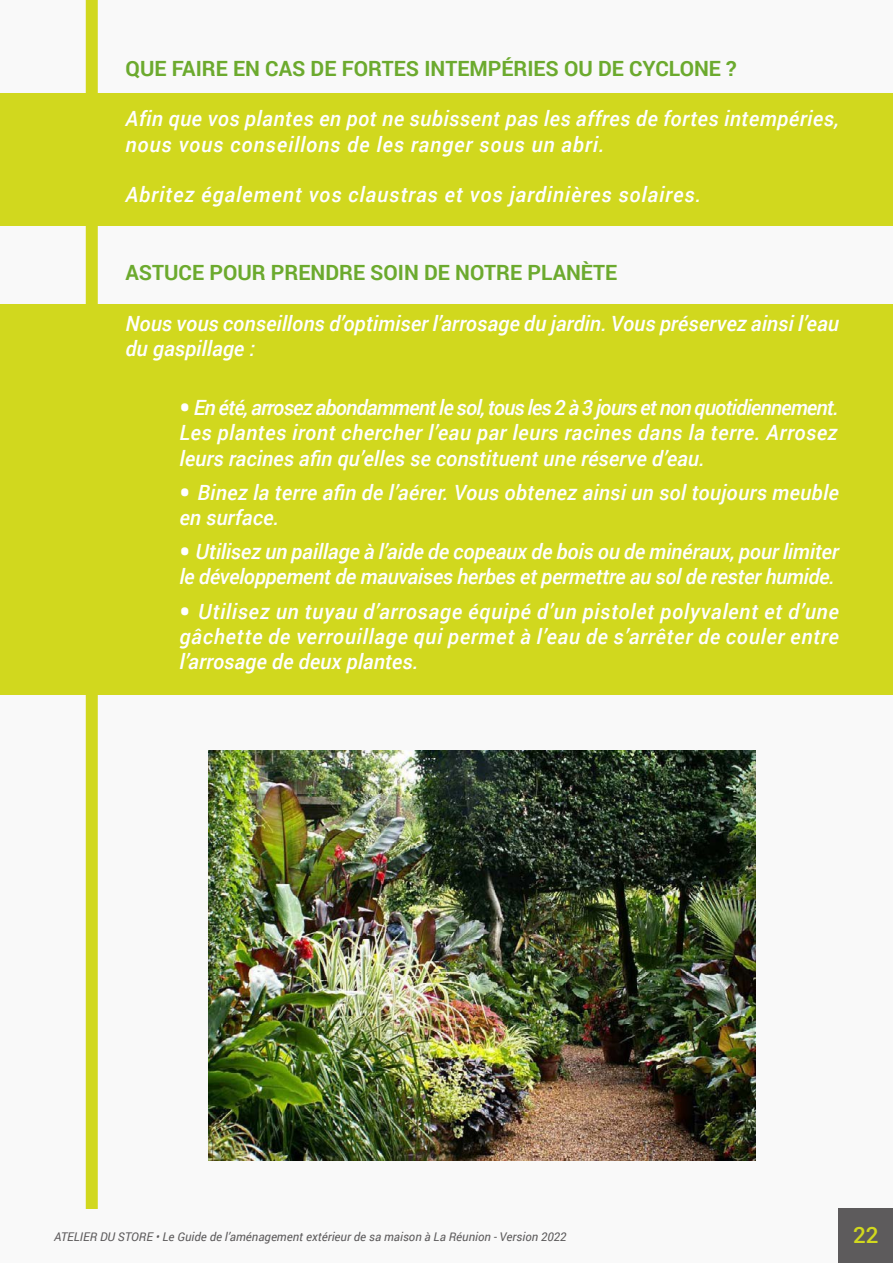
<style>
.page{position:relative;width:893px;height:1263px;background:#f9f9f9}
.page>*{position:absolute;margin:0;border:0;box-sizing:border-box;transform-origin:0 0}
.t1{font:500 22.5px "Roboto";color:#d1d81e}
.t2{font:italic 500 21px/25.2px "Roboto";letter-spacing:.01em;color:#fff}
.t3{font:italic 500 21px "Roboto";letter-spacing:.03em;color:#fff}
.t4{font:italic 500 21px "Roboto";letter-spacing:.04em;color:#fff}
.t5{font:700 21px "Roboto";color:#6caa2e}
.t6{font:italic 500 21px "Roboto";letter-spacing:-.04em;color:#fff}
.t7{font:italic 500 21px "Roboto";letter-spacing:-.01em;color:#fff}
.t8{font:italic 500 21px "Roboto";letter-spacing:-.02em;color:#fff}
.t9{font:italic 12px "Roboto";color:#5d5b5c}
.s1{font-weight:900;font-style:normal;font-size:28.5px}
</style>
<div class="page">
<div style="left:839px;top:1209px;width:54px;height:54px;background:#5d5b5c"></div>
<div style="left:86px;top:0;width:12px;height:1209px;background:#d1d81e"></div>
<div style="left:0;top:93px;width:893px;height:132px;background:#d1d81e"></div>
<div style="left:0;top:304px;width:893px;height:391px;background:#d1d81e"></div>
<img style="left:209px;top:750px;width:547px;height:411px">
<p class="t5" style="left:125px;top:54px;width:613px">QUE FAIRE EN CAS DE FORTES INTEMPÉRIES OU DE CYCLONE ?</p>
<p class="t2" style="left:125px;top:106px;width:715px">Afin que vos plantes en pot ne subissent pas les affres de fortes intempéries,</p>
<p class="t4" style="left:125px;top:129px;width:481px">nous vous conseillons de les ranger sous un abri.</p>
<p class="t4" style="left:125px;top:180px;width:577px">Abritez également vos claustras et vos jardinières solaires.</p>
<p class="t5" style="left:125px;top:258px;width:493px">ASTUCE POUR PRENDRE SOIN DE NOTRE PLANÈTE</p>
<p class="t2" style="left:125px;top:310px;width:715px">Nous vous conseillons d’optimiser l’arrosage du jardin. Vous préservez ainsi l’eau du gaspillage :</p>
<p class="t6" style="left:179px;top:393px;width:661px"><span class="s1">•</span> En été, arrosez abondamment le sol, tous les 2 à 3 jours et non quotidiennement.</p>
<p class="t2" style="left:179px;top:419px;width:660px">Les plantes iront chercher l’eau par leurs racines dans la terre. Arrosez</p>
<p class="t2" style="left:179px;top:445px;width:527px">leurs racines afin qu’elles se constituent une réserve d’eau.</p>
<p class="t2" style="left:179px;top:479px;width:661px"><span class="s1">•</span> Binez la terre afin de l’aérer. Vous obtenez ainsi un sol toujours meuble</p>
<p class="t2" style="left:179px;top:504px;width:101px">en surface.</p>
<p class="t7" style="left:179px;top:537px;width:661px"><span class="s1">•</span> Utilisez un paillage à l’aide de copeaux de bois ou de minéraux, pour limiter</p>
<p class="t8" style="left:179px;top:562px;width:657px">le développement de mauvaises herbes et permettre au sol de rester humide.</p>
<p class="t3" style="left:179px;top:596px;width:661px"><span class="s1">•</span> Utilisez un tuyau d’arrosage équipé d’un pistolet polyvalent et d’une</p>
<p class="t3" style="left:179px;top:621px;width:661px">gâchette de verrouillage qui permet à l’eau de s’arrêter de couler entre</p>
<p class="t2" style="left:179px;top:648px;width:240px">l’arrosage de deux plantes.</p>
<p class="t9" style="left:54px;top:1229px;width:514px">ATELIER DU STORE • Le Guide de l’aménagement extérieur de sa maison à La Réunion - Version 2022</p>
<p class="t1" style="left:853px;top:1219px;width:27px">22</p>
</div>
